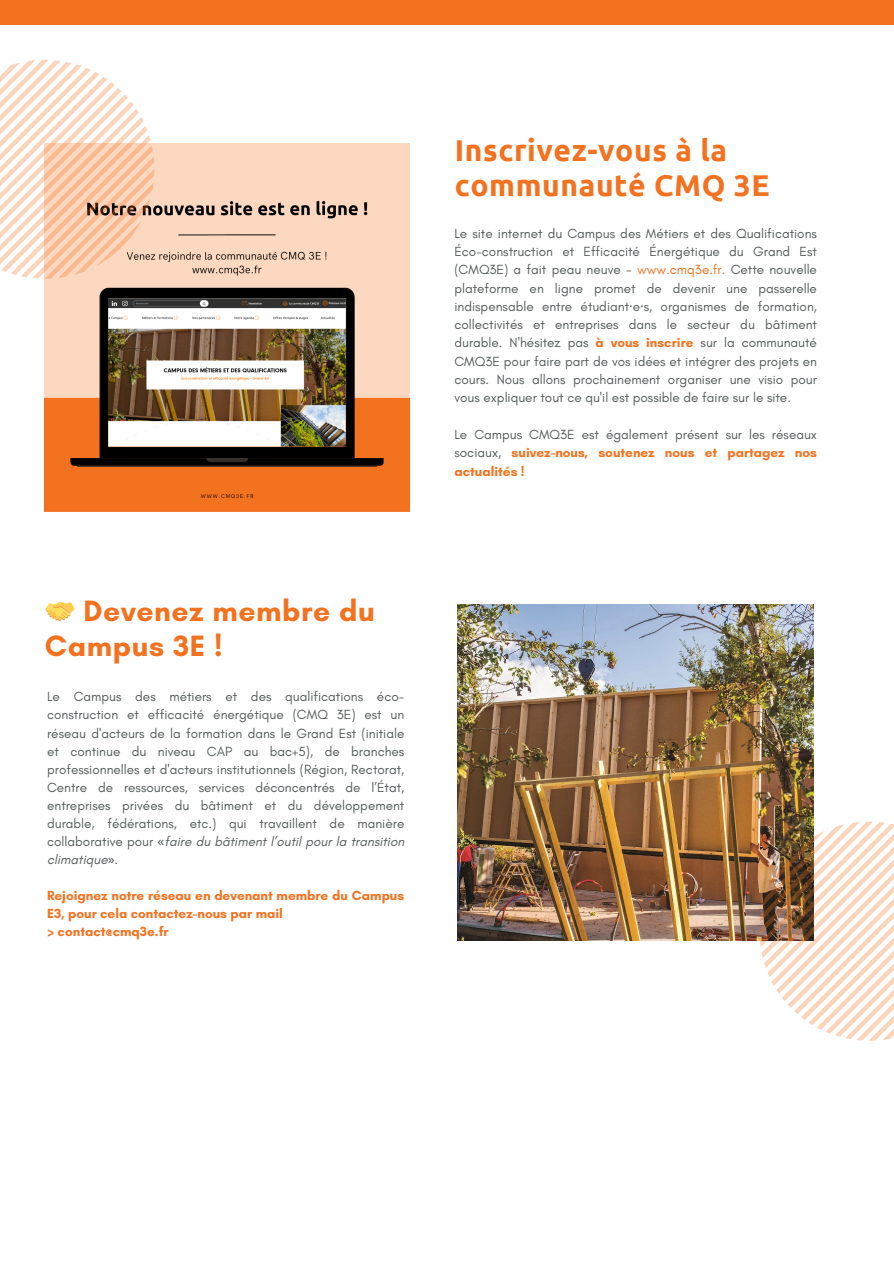
<style>
.page{position:relative;width:894px;height:1264px;background:#fff}
.page>*{position:absolute;margin:0;border:0;box-sizing:border-box;transform-origin:0 0}
.t1{font:700 30px/34.8px "Ubuntu";letter-spacing:.02em;color:#f37220}
.t2{font:700 30px/34.8px "Glacial Indifference";letter-spacing:.02em;color:#f37220}
.t3{font:13.5px/18.3px "Glacial Indifference";color:#565b5b;text-align:justify}
.t4{font:700 13.5px/18px "Glacial Indifference";color:#f37220}
.s1{font-family:"Noto Sans"}
.s2{font-style:italic}
.s3{color:#f37220}
.s4{font-weight:700;color:#f37220}
</style>
<div class="page">
<img style="left:45px;top:144px;width:364px;height:368px">
<svg style="left:0;top:60px;width:154px;height:219px"></svg>
<img style="left:457px;top:604px;width:356px;height:336px">
<svg style="left:759px;top:821px;width:134px;height:219px"></svg>
<div style="left:0;top:0;width:893px;height:25px;background:#f37220"></div>
<h1 class="t2" style="left:45px;top:593px;width:331px;text-indent:39px">Devenez membre du<br>Campus 3E !</h1>
<p class="t3" style="left:47px;top:687px;width:358px">Le Campus des métiers et des qualifications éco&shy;construction et efficacité énergétique (CMQ 3E) est un réseau d'acteurs de la formation dans le Grand Est (initiale et continue du niveau CAP au bac+5), de branches professionnelles et d'acteurs institutionnels (Région, Rectorat, Centre de ressources, services déconcentrés de l’État, entreprises privées du bâtiment et du développement durable, fédérations, etc.) qui travaillent de manière collaborative pour <span class="s1">«</span><span class="s2">faire du bâtiment l’outil pour la transition climatique</span><span class="s1">»</span>.</p>
<p class="t4" style="left:47px;top:885px;width:358px">Rejoignez notre réseau en devenant membre du Campus<br>E3, pour cela contactez-nous par mail<br>&gt; contact@cmq3e.fr</p>
<h1 class="t1" style="left:454px;top:133px;width:316px">Inscrivez-vous à la communauté CMQ 3E</h1>
<p class="t3" style="left:454px;top:224px;width:364px">Le site internet du Campus des Métiers et des Qualifications Éco-construction et Efficacité Énergétique du Grand Est (CMQ3E) a fait peau neuve - <span class="s3">www.cmq3e.fr.</span> Cette nouvelle plateforme en ligne promet de devenir une passerelle indispensable entre étudiant<span class="s1">·</span>e<span class="s1">·</span>s, organismes de formation, collectivités et entreprises dans le secteur du bâtiment durable. N'hésitez pas <span class="s4">à vous inscrire</span> sur la communauté CMQ3E pour faire part de vos idées et intégrer des projets en cours. Nous allons prochainement organiser une visio pour vous expliquer tout ce qu'il est possible de faire sur le site.</p>
<p class="t3" style="left:454px;top:425px;width:364px">Le Campus CMQ3E est également présent sur les réseaux sociaux, <span class="s4">suivez-nous, soutenez nous et partagez nos actualités !</span></p>
</div>
